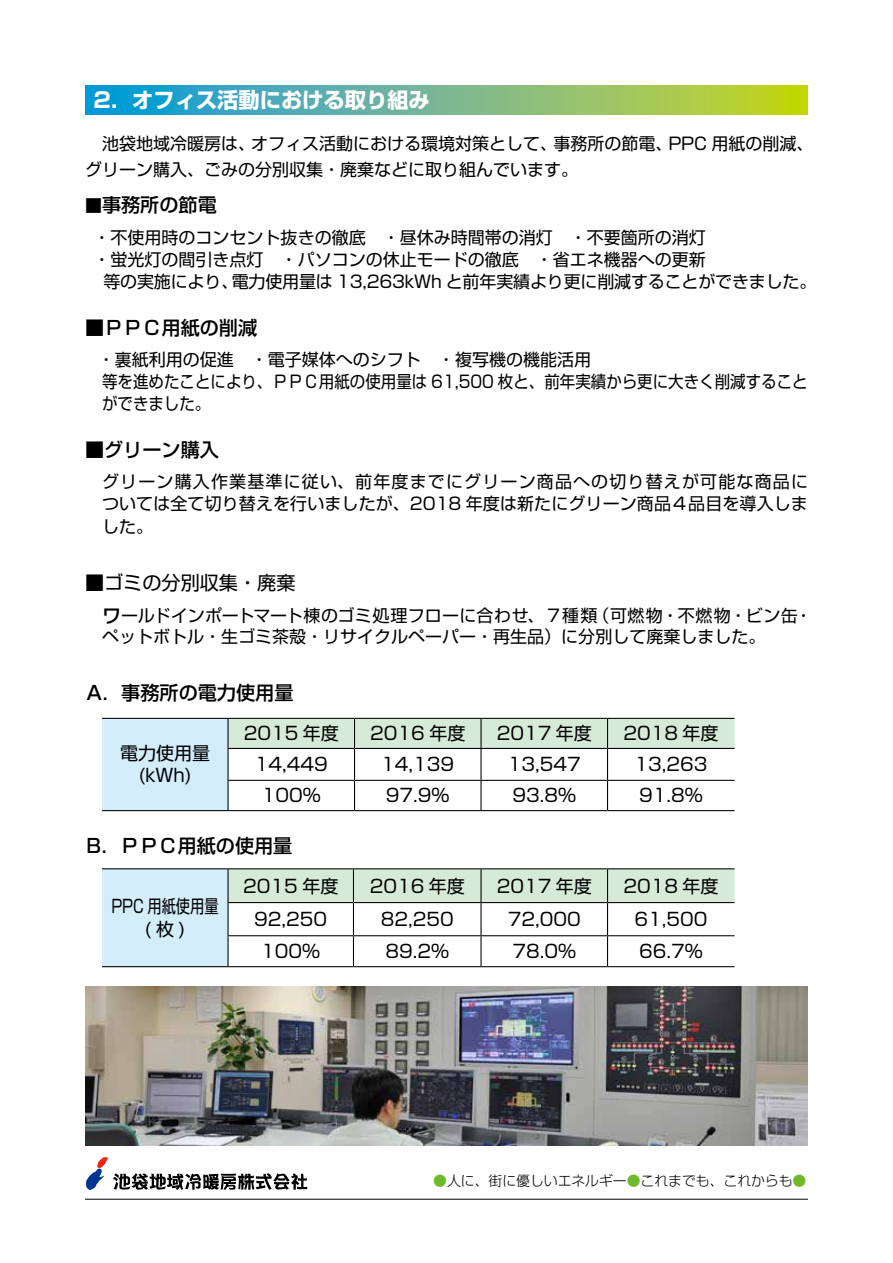
<style>
.page{position:relative;width:893px;height:1263px;background:#fff}
.page>*{position:absolute;margin:0;border:0;box-sizing:border-box;transform-origin:0 0}
.t1{font:700 21.3px "Shin Go Pro";color:#fff}
.t2{font:500 19.2px "Shin Go Pro";color:#000}
.t3{font:19.2px "Shin Go Pro";color:#000}
.t4{font:18px/22.4px "Shin Go Pro";color:#000;text-align:center}
.t5{font:18px/22.4px "Shin Go Pro";color:#000;text-align:center;scale:.79 1}
.t6{font:16.95px/22.4px "Shin Go Pro";color:#000}
.t7{font:300 13.8px "Shin Go Pro";color:#000}
.s1{font-weight:400;font-size:16.95px}
.s2{font-weight:500;font-size:19.2px}
.s3{color:#6fba2c}
</style>
<div class="page">
<svg style="left:86px;top:1157px;width:221px;height:33px"></svg>
<hr style="left:85px;top:1199px;width:723px;height:1px;background:#000">
<svg style="left:85px;top:85px;width:723px;height:30px;background:#70b789"></svg>
<div style="left:102px;top:718px;width:126px;height:93px;background:#d3edfb"></div>
<hr style="left:102px;top:718px;width:126px;height:1px;background:#000">
<hr style="left:227px;top:719px;width:2px;height:29px;background:#000">
<svg style="left:228px;top:718px;width:507px;height:30px;background:#cbdfcd"></svg>
<hr style="left:227px;top:748px;width:128px;height:1px;background:#000">
<hr style="left:227px;top:749px;width:2px;height:31px;background:#000">
<hr style="left:355px;top:748px;width:126px;height:1px;background:#000">
<hr style="left:354px;top:749px;width:1px;height:31px;background:#000">
<hr style="left:481px;top:748px;width:127px;height:1px;background:#000">
<hr style="left:480px;top:749px;width:2px;height:31px;background:#000">
<hr style="left:608px;top:748px;width:127px;height:1px;background:#000">
<hr style="left:607px;top:749px;width:1px;height:31px;background:#000">
<hr style="left:227px;top:780px;width:128px;height:1px;background:#000">
<hr style="left:227px;top:781px;width:2px;height:29px;background:#000">
<hr style="left:355px;top:780px;width:126px;height:1px;background:#000">
<svg style="left:354px;top:781px;width:1px;height:29px"></svg>
<hr style="left:481px;top:780px;width:127px;height:1px;background:#000">
<hr style="left:480px;top:781px;width:2px;height:29px;background:#000">
<hr style="left:608px;top:780px;width:127px;height:1px;background:#000">
<svg style="left:607px;top:781px;width:1px;height:29px"></svg>
<hr style="left:102px;top:810px;width:126px;height:1px;background:#000">
<hr style="left:228px;top:810px;width:127px;height:1px;background:#000">
<hr style="left:355px;top:810px;width:126px;height:1px;background:#000">
<hr style="left:481px;top:810px;width:127px;height:1px;background:#000">
<hr style="left:608px;top:810px;width:127px;height:1px;background:#000">
<div style="left:102px;top:869px;width:126px;height:98px;background:#d3edfb"></div>
<div style="left:229px;top:869px;width:506px;height:33px;background:#d5ead7"></div>
<hr style="left:102px;top:868px;width:126px;height:1px;background:#000">
<hr style="left:228px;top:868px;width:125px;height:1px;background:#000">
<hr style="left:227px;top:869px;width:2px;height:33px;background:#000">
<hr style="left:353px;top:868px;width:128px;height:1px;background:#000">
<hr style="left:353px;top:869px;width:1px;height:33px;background:#000">
<hr style="left:481px;top:868px;width:127px;height:1px;background:#000">
<hr style="left:480px;top:869px;width:2px;height:33px;background:#000">
<hr style="left:608px;top:868px;width:127px;height:1px;background:#000">
<hr style="left:607px;top:869px;width:1px;height:33px;background:#000">
<hr style="left:227px;top:902px;width:126px;height:1px;background:#000">
<hr style="left:227px;top:903px;width:2px;height:32px;background:#000">
<hr style="left:353px;top:902px;width:128px;height:1px;background:#000">
<hr style="left:353px;top:903px;width:1px;height:32px;background:#000">
<hr style="left:481px;top:902px;width:127px;height:1px;background:#000">
<hr style="left:480px;top:903px;width:2px;height:32px;background:#000">
<hr style="left:608px;top:902px;width:127px;height:1px;background:#000">
<hr style="left:607px;top:903px;width:1px;height:32px;background:#000">
<hr style="left:227px;top:935px;width:126px;height:1px;background:#000">
<hr style="left:227px;top:936px;width:2px;height:30px;background:#000">
<hr style="left:353px;top:935px;width:128px;height:1px;background:#000">
<hr style="left:353px;top:936px;width:1px;height:30px;background:#000">
<hr style="left:481px;top:935px;width:127px;height:1px;background:#000">
<hr style="left:480px;top:936px;width:2px;height:30px;background:#000">
<hr style="left:608px;top:935px;width:127px;height:1px;background:#000">
<hr style="left:607px;top:936px;width:1px;height:30px;background:#000">
<hr style="left:102px;top:966px;width:126px;height:1px;background:#000">
<hr style="left:228px;top:966px;width:125px;height:1px;background:#000">
<hr style="left:353px;top:966px;width:128px;height:1px;background:#000">
<hr style="left:481px;top:966px;width:127px;height:1px;background:#000">
<hr style="left:608px;top:966px;width:127px;height:1px;background:#000">
<img style="left:85px;top:987px;width:723px;height:159px">
<p class="t1" style="left:94px;top:83px;width:338px">2．オフィス活動における取り組み</p>
<p class="t6" style="left:85px;top:129px;width:730px;line-height:25.5px">　池袋地域冷暖房は、オフィス活動における環境対策として、事務所の節電、PPC 用紙の削減、グリーン購入、ごみの分別収集・廃棄などに取り組んでいます。</p>
<p class="t2" style="left:85px;top:189px;width:133px"><span class="s1">■</span>事務所の節電</p>
<p class="t6" style="left:94px;top:224px;width:614px">・不使用時のコンセント抜きの徹底　・昼休み時間帯の消灯　・不要箇所の消灯</p>
<p class="t6" style="left:94px;top:246px;width:614px">・蛍光灯の間引き点灯　・パソコンの休止モードの徹底　・省エネ機器への更新</p>
<p class="t6" style="left:103px;top:268px;width:714px">等の実施により、電力使用量は 13,263kWh と前年実績より更に削減することができました。</p>
<p class="t2" style="left:85px;top:312px;width:174px">■ＰＰＣ用紙の削減</p>
<p class="t6" style="left:98px;top:346px;width:711px">・裏紙利用の促進　・電子媒体へのシフト　・複写機の機能活用<br>等を進めたことにより、ＰＰＣ用紙の使用量は 61,500 枚と、前年実績から更に大きく削減することができました。</p>
<p class="t2" style="left:85px;top:434px;width:135px">■グリーン購入</p>
<p class="t6" style="left:102px;top:468px;width:708px;text-align:justify">グリーン購入作業基準に従い、前年度までにグリーン商品への切り替えが可能な商品については全て切り替えを行いましたが、2018 年度は新たにグリーン商品４品目を導入しました。</p>
<p class="t3" style="left:85px;top:567px;width:212px">■ゴミの分別収集・廃棄</p>
<p class="t6" style="left:102px;top:603px;width:712px;line-height:21.3px"><span class="s2">ワ</span>ールドインポートマート棟のゴミ処理フローに合わせ、７種類（可燃物・不燃物・ビン缶・ペットボトル・生ゴミ茶殻・リサイクルペーパー・再生品）に分別して廃棄しました。</p>
<p class="t2" style="left:87px;top:677px;width:208px">A．事務所の電力使用量</p>
<p class="t4" style="left:120px;top:740px;width:91px">電力使用量(kWh)</p>
<p class="t4" style="left:244px;top:720px;width:97px">2015 年度</p>
<p class="t4" style="left:370px;top:720px;width:97px">2016 年度</p>
<p class="t4" style="left:497px;top:720px;width:97px">2017 年度</p>
<p class="t4" style="left:623px;top:720px;width:97px">2018 年度</p>
<p class="t4" style="left:255px;top:751px;width:74px">14,449</p>
<p class="t4" style="left:381px;top:751px;width:74px">14,139</p>
<p class="t4" style="left:508px;top:751px;width:74px">13,547</p>
<p class="t4" style="left:635px;top:751px;width:74px">13,263</p>
<p class="t4" style="left:262px;top:782px;width:60px">100%</p>
<p class="t4" style="left:386px;top:782px;width:65px">97.9%</p>
<p class="t4" style="left:512px;top:782px;width:65px">93.8%</p>
<p class="t4" style="left:639px;top:782px;width:65px">91.8%</p>
<p class="t2" style="left:87px;top:830px;width:207px">B．ＰＰＣ用紙の使用量</p>
<p class="t5" style="left:112px;top:893px;width:137px">PPC 用紙使用量(枚)</p>
<p class="t4" style="left:243px;top:872px;width:97px">2015 年度</p>
<p class="t4" style="left:370px;top:872px;width:97px">2016 年度</p>
<p class="t4" style="left:497px;top:872px;width:97px">2017 年度</p>
<p class="t4" style="left:623px;top:872px;width:97px">2018 年度</p>
<p class="t4" style="left:254px;top:906px;width:74px">92,250</p>
<p class="t4" style="left:381px;top:906px;width:74px">82,250</p>
<p class="t4" style="left:508px;top:906px;width:74px">72,000</p>
<p class="t4" style="left:635px;top:906px;width:74px">61,500</p>
<p class="t4" style="left:261px;top:938px;width:60px">100%</p>
<p class="t4" style="left:385px;top:938px;width:65px">89.2%</p>
<p class="t4" style="left:512px;top:938px;width:65px">78.0%</p>
<p class="t4" style="left:639px;top:938px;width:65px">66.7%</p>
<p class="t7" style="left:433px;top:1170px;width:375px"><span class="s3">●</span>人に、街に優しいエネルギー<span class="s3">●</span>これまでも、これからも<span class="s3">●</span></p>
</div>
